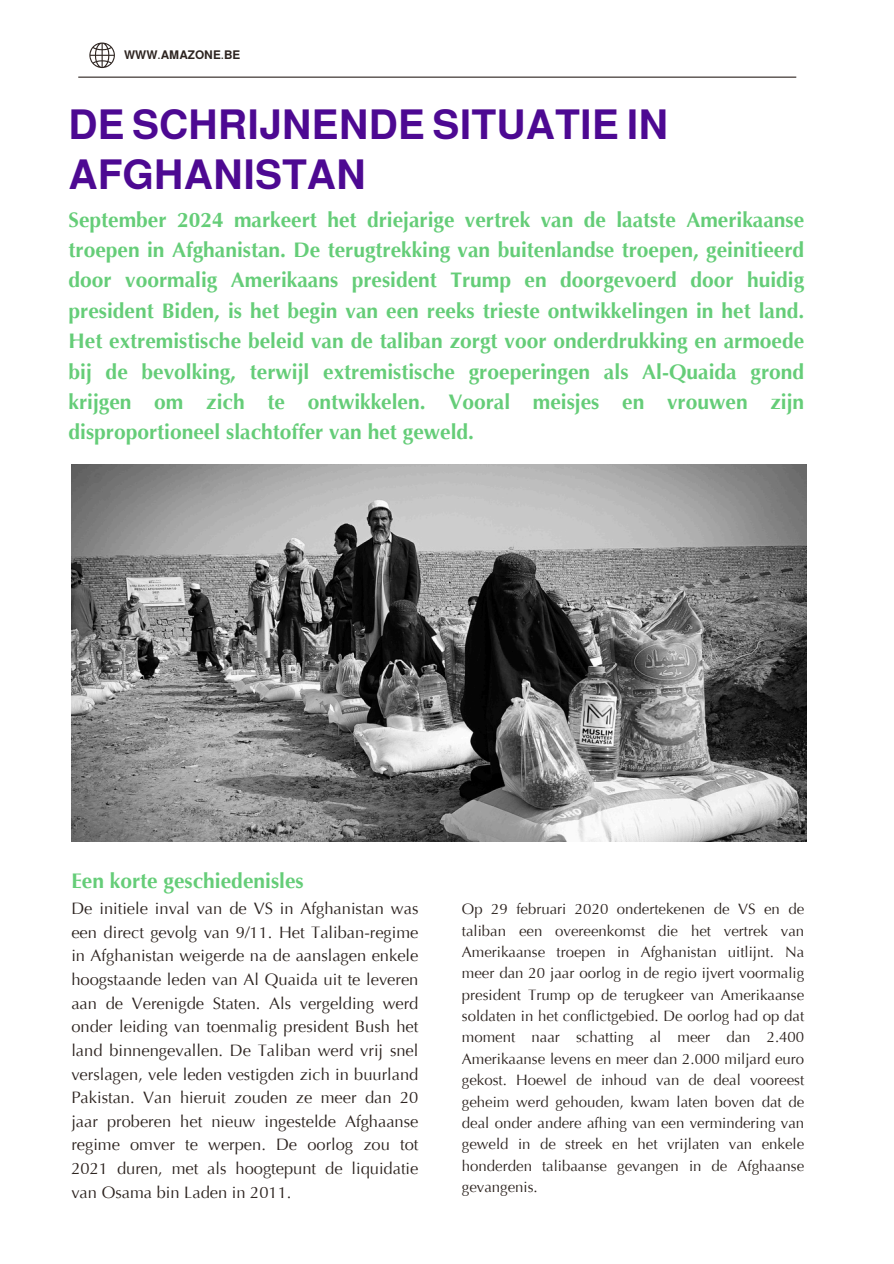
<style>
.page{position:relative;width:894px;height:1264px;background:#fff}
.page>*{position:absolute;margin:0;border:0;box-sizing:border-box;transform-origin:0 0}
.t1{font:700 41.1px/50.7px "Almarai";color:#4d0992}
.t2{font:700 21px/30.3px "Optima LT Pro";color:#65cd78;text-align:justify}
.t3{font:16.5px/23.7px "Optima LT Pro";color:#2d2420;text-align:justify}
.t4{font:15px/21.3px "Optima LT Pro";color:#2d2420;text-align:justify}
.t5{font:700 12px "Almarai";color:#2d2420}
</style>
<div class="page">
<svg style="left:89px;top:43px;width:26px;height:25px"></svg>
<hr style="left:78px;top:77px;width:718px;height:1px;background:#2d2420">
<img style="left:71px;top:464px;width:735px;height:377px">
<p class="t5" style="left:124px;top:48px;width:118px">WWW.AMAZONE.BE</p>
<p class="t1" style="left:68px;top:99px;width:601px">DE SCHRIJNENDE SITUATIE IN<br>AFGHANISTAN</p>
<h1 class="t2" style="left:68px;top:206px;width:737px">September 2024 markeert het driejarige vertrek van de laatste Amerikaanse troepen in Afghanistan. De terugtrekking van buitenlandse troepen, geinitieerd door voormalig Amerikaans president Trump en doorgevoerd door huidig president Biden, is het begin van een reeks trieste ontwikkelingen in het land.<br>Het extremistische beleid van de taliban zorgt voor onderdrukking en armoede bij de bevolking, terwijl extremistische groeperingen als Al-Quaida grond krijgen om zich te ontwikkelen. Vooral meisjes en vrouwen zijn disproportioneel slachtoffer van het geweld.</h1>
<h2 class="t2" style="left:71px;top:868px;width:234px">Een korte geschiedenisles</h2>
<h2 class="t3" style="left:71px;top:898px;width:348px">De initiele inval van de VS in Afghanistan was een direct gevolg van 9/11. Het Taliban-regime in Afghanistan weigerde na de aanslagen enkele hoogstaande leden van Al Quaida uit te leveren aan de Verenigde Staten. Als vergelding werd onder leiding van toenmalig president Bush het land binnengevallen. De Taliban werd vrij snel verslagen, vele leden vestigden zich in buurland Pakistan. Van hieruit zouden ze meer dan 20 jaar proberen het nieuw ingestelde Afghaanse regime omver te werpen. De oorlog zou tot 2021 duren, met als hoogtepunt de liquidatie van Osama bin Laden in 2011.</h2>
<h3 class="t4" style="left:462px;top:900px;width:344px">Op 29 februari 2020 ondertekenen de VS en de taliban een overeenkomst die het vertrek van Amerikaanse troepen in Afghanistan uitlijnt. Na meer dan 20 jaar oorlog in de regio ijvert voormalig president Trump op de terugkeer van Amerikaanse soldaten in het conflictgebied. De oorlog had op dat moment naar schatting al meer dan 2.400<br>Amerikaanse levens en meer dan 2.000 miljard euro gekost. Hoewel de inhoud van de deal vooreest geheim werd gehouden, kwam laten boven dat de deal onder andere afhing van een vermindering van geweld in de streek en het vrijlaten van enkele honderden talibaanse gevangen in de Afghaanse gevangenis.</h3>
</div>
